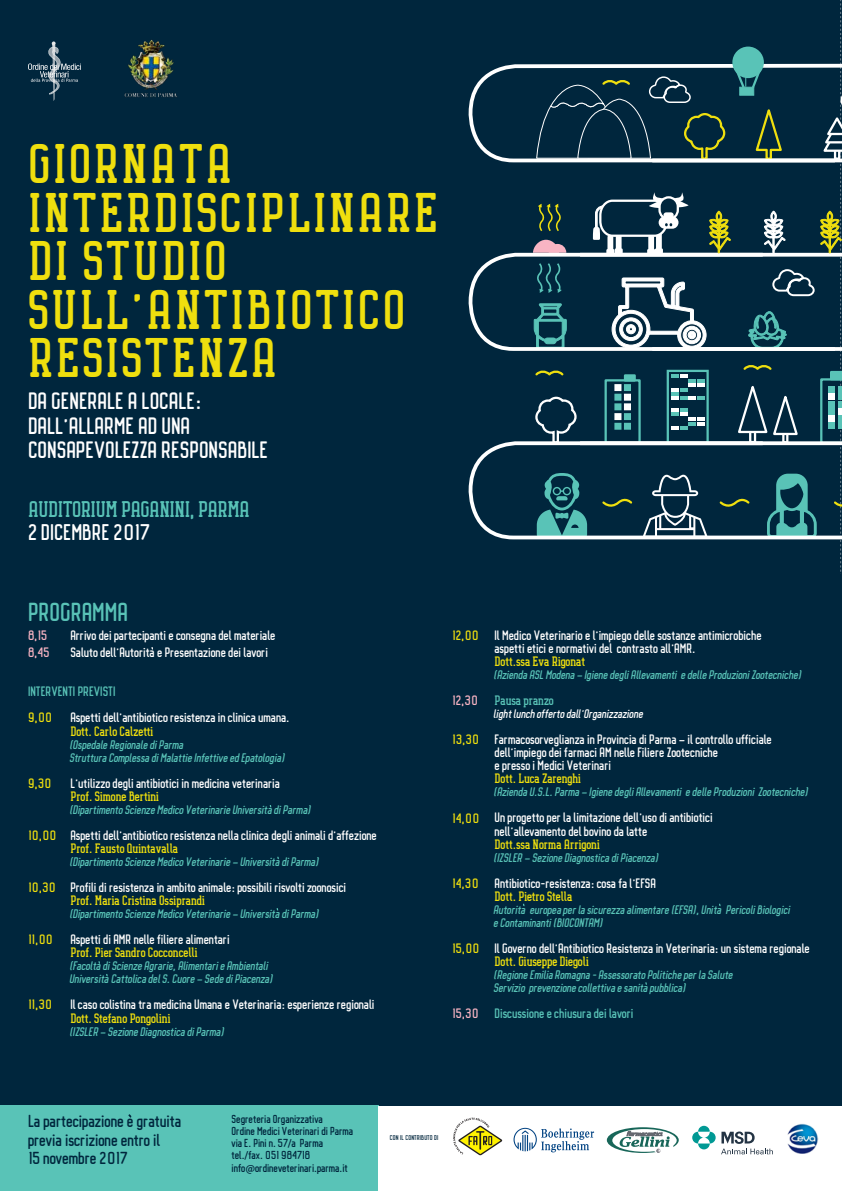
<style>
.page{position:relative;width:842px;height:1191px;background:#fff}
.page>*{position:absolute;margin:0;border:0;box-sizing:border-box;transform-origin:0 0}
.t1{font:48.8px/48.5px "Octanis Slab Rounded";letter-spacing:.05em;color:#efdf0e}
.t2{font:22.8px "Octanis Sans Rounded";color:#59c3b7}
.t3{font:20.7px/24.9px "Octanis Sans Rounded";color:#fff}
.t4{font:19.8px "Octanis Slab Rounded";letter-spacing:-.025em;color:#59c3b7}
.t5{font:19.8px "Octanis Sans Rounded";color:#fff}
.t6{font:15.2px/18.3px "Octanis Sans Rounded";color:#00263d}
.t7{font:12px/13px "Octanis Sans Rounded";color:#fff}
.t8{font:12px "Octanis Slab Rounded";color:#efdf0e}
.t9{font:12px "Octanis Sans Rounded";color:#efdf0e}
.t10{font:12px "Octanis Sans Rounded";color:#59c3b7}
.t11{font:12px/17.4px "Octanis Sans Rounded";color:#f8b4c3}
.t12{font:12px "Octanis Slab Rounded";color:#59c3b7}
.t13{font:italic 10.9px/13px "Octanis Sans Rounded";color:#59c3b7}
.t14{font:italic 10.9px "Octanis Sans Rounded";color:#fff}
.t15{font:10.1px/12.2px "Octanis Sans Rounded";color:#00263d}
.t16{font:6.1px "Octanis Sans Rounded";letter-spacing:.025em;color:#00263d}
</style>
<div class="page">
<div style="left:0;top:0;width:842px;height:1118px;background:#00263d"></div>
<div style="left:0;top:1105px;width:378px;height:86px;background:#59c3b7"></div>
<svg style="left:468px;top:0;width:374px;height:574px"></svg>
<div style="left:378px;top:1105px;width:464px;height:86px;background:#fff"></div>
<svg style="left:513px;top:1127px;width:81px;height:25px"></svg>
<svg style="left:607px;top:1127px;width:72px;height:26px"></svg>
<svg style="left:453px;top:1117px;width:50px;height:39px"></svg>
<svg style="left:692px;top:1125px;width:81px;height:29px"></svg>
<img style="left:787px;top:1123px;width:32px;height:30px">
<img style="left:124px;top:40px;width:53px;height:57px">
<svg style="left:28px;top:41px;width:53px;height:60px"></svg>
<h1 class="t1" style="left:28px;top:143px;width:412px">GIORNATA<br>INTERDISCIPLINARE<br>DI STUDIO<br>SULL’ANTIBIOTICO<br>RESISTENZA</h1>
<h3 class="t3" style="left:28px;top:389px;width:242px">DA GENERALE A LOCALE:<br>DALL’ALLARME AD UNA<br>CONSAPEVOLEZZA RESPONSABILE</h3>
<h3 class="t4" style="left:28px;top:500px;width:223px">AUDITORIUM PAGANINI, PARMA</h3>
<h3 class="t5" style="left:28px;top:524px;width:123px">2 DICEMBRE 2017</h3>
<h2 class="t2" style="left:28px;top:601px;width:101px">PROGRAMMA</h2>
<p class="t7" style="left:70px;top:627px;width:206px;line-height:17.4px">Arrivo dei partecipanti e consegna del materiale<br>Saluto dell’Autorita e Presentazione dei lavori</p>
<p class="t11" style="left:28px;top:627px;width:23px">8,15<br>8,45</p>
<p class="t10" style="left:28px;top:686px;width:89px">INTERVENTI PREVISTI</p>
<p class="t9" style="left:28px;top:712px;width:26px">9,00</p>
<p class="t7" style="left:70px;top:712px;width:221px">Aspetti dell’antibiotico resistenza in clinica umana.</p>
<p class="t8" style="left:70px;top:725px;width:84px">Dott. Carlo Calzetti</p>
<p class="t13" style="left:70px;top:738px;width:217px">(Ospedale Regionale di Parma<br>Struttura Complessa di Malattie Infettive ed Epatologia)</p>
<p class="t7" style="left:70px;top:777px;width:211px">L’utilizzo degli antibiotici in medicina veterinaria</p>
<p class="t8" style="left:70px;top:790px;width:90px">Prof. Simone Bertini</p>
<p class="t13" style="left:70px;top:803px;width:243px">(Dipartimento Scienze Medico Veterinarie Universita di Parma)</p>
<p class="t7" style="left:70px;top:829px;width:308px">Aspetti dell’antibiotico resistenza nella clinica degli animali d’affezione</p>
<p class="t8" style="left:70px;top:842px;width:109px">Prof. Fausto Quintavalla</p>
<p class="t13" style="left:70px;top:856px;width:251px">(Dipartimento Scienze Medico Veterinarie – Universita di Parma)</p>
<p class="t7" style="left:70px;top:881px;width:277px">Profili di resistenza in ambito animale: possibili risvolti zoonosici</p>
<p class="t8" style="left:70px;top:895px;width:136px">Prof. Maria Cristina Ossiprandi</p>
<p class="t13" style="left:70px;top:908px;width:251px">(Dipartimento Scienze Medico Veterinarie – Universita di Parma)</p>
<p class="t7" style="left:70px;top:934px;width:161px">Aspetti di AMR nelle filiere alimentari</p>
<p class="t8" style="left:70px;top:947px;width:129px">Prof. Pier Sandro Cocconcelli</p>
<p class="t13" style="left:70px;top:960px;width:205px">(Facolta di Scienze Agrarie, Alimentari e Ambientali<br>Universita Cattolica del S. Cuore – Sede di Piacenza)</p>
<p class="t7" style="left:70px;top:999px;width:306px">Il caso colistina tra medicina Umana e Veterinaria: esperienze regionali</p>
<p class="t8" style="left:70px;top:1012px;width:102px">Dott. Stefano Pongolini</p>
<p class="t13" style="left:70px;top:1025px;width:156px">(IZSLER – Sezione Diagnostica di Parma)</p>
<p class="t9" style="left:28px;top:777px;width:25px">9,30</p>
<p class="t9" style="left:28px;top:829px;width:30px">10,00</p>
<p class="t9" style="left:28px;top:882px;width:29px">10,30</p>
<p class="t9" style="left:28px;top:934px;width:26px">11,00</p>
<p class="t9" style="left:28px;top:999px;width:26px">11,30</p>
<p class="t9" style="left:452px;top:629px;width:28px">12,00</p>
<p class="t11" style="left:452px;top:692px;width:27px">12,30</p>
<p class="t9" style="left:452px;top:734px;width:28px">13,30</p>
<p class="t9" style="left:452px;top:812px;width:29px">14,00</p>
<p class="t9" style="left:452px;top:877px;width:28px">14,30</p>
<p class="t9" style="left:452px;top:942px;width:29px">15,00</p>
<p class="t11" style="left:452px;top:1005px;width:28px">15,30</p>
<p class="t7" style="left:495px;top:629px;width:268px">Il Medico Veterinario e l’impiego delle sostanze antimicrobiche aspetti etici e normativi del contrasto all’AMR.</p>
<p class="t8" style="left:495px;top:656px;width:92px">Dott.ssa Eva Rigonat</p>
<p class="t13" style="left:495px;top:669px;width:310px">(Azienda ASL Modena – Igiene degli Allevamenti e delle Produzioni Zootecniche)</p>
<p class="t12" style="left:495px;top:695px;width:61px">Pausa pranzo</p>
<p class="t14" style="left:495px;top:709px;width:151px">light lunch offerto dall’Organizzazione</p>
<p class="t7" style="left:495px;top:734px;width:279px">Farmacosorveglianza in Provincia di Parma – il controllo ufficiale dell’impiego dei farmaci AM nelle Filiere Zootecniche<br>e presso i Medici Veterinari</p>
<p class="t8" style="left:495px;top:773px;width:88px">Dott. Luca Zarenghi</p>
<p class="t13" style="left:495px;top:786px;width:316px">(Azienda U.S.L. Parma – Igiene degli Allevamenti e delle Produzioni Zootecniche)</p>
<p class="t7" style="left:495px;top:812px;width:220px">Un progetto per la limitazione dell’uso di antibiotici nell’allevamento del bovino da latte</p>
<p class="t8" style="left:495px;top:838px;width:107px">Dott.ssa Norma Arrigoni</p>
<p class="t13" style="left:495px;top:851px;width:167px">(IZSLER – Sezione Diagnostica di Piacenza)</p>
<p class="t7" style="left:495px;top:877px;width:163px">Antibiotico-resistenza: cosa fa l’EFSA</p>
<p class="t8" style="left:495px;top:890px;width:79px">Dott. Pietro Stella</p>
<p class="t13" style="left:495px;top:903px;width:298px">Autorita europea per la sicurezza alimentare (EFSA), Unita Pericoli Biologici e Contaminanti (BIOCONTAM)</p>
<p class="t7" style="left:495px;top:942px;width:317px">Il Governo dell’Antibiotico Resistenza in Veterinaria: un sistema regionale</p>
<p class="t8" style="left:495px;top:955px;width:96px">Dott. Giuseppe Diegoli</p>
<p class="t13" style="left:495px;top:969px;width:241px">(Regione Emilia Romagna - Assessorato Politiche per la Salute<br>Servizio prevenzione collettiva e sanita pubblica)</p>
<p class="t10" style="left:495px;top:1008px;width:140px">Discussione e chiusura dei lavori</p>
<p class="t6" style="left:28px;top:1113px;width:155px">La partecipazione e gratuita previa iscrizione entro il<br>15 novembre 2017</p>
<p class="t15" style="left:232px;top:1113px;width:123px">Segreteria Organizzativa<br>Ordine Medici Veterinari di Parma via E. Pini n. 57/a Parma tel./fax. 051 984718 info@ordineveterinari.parma.it</p>
<p class="t16" style="left:390px;top:1135px;width:50px">CON IL CONTRIBUTO DI</p>
</div>
